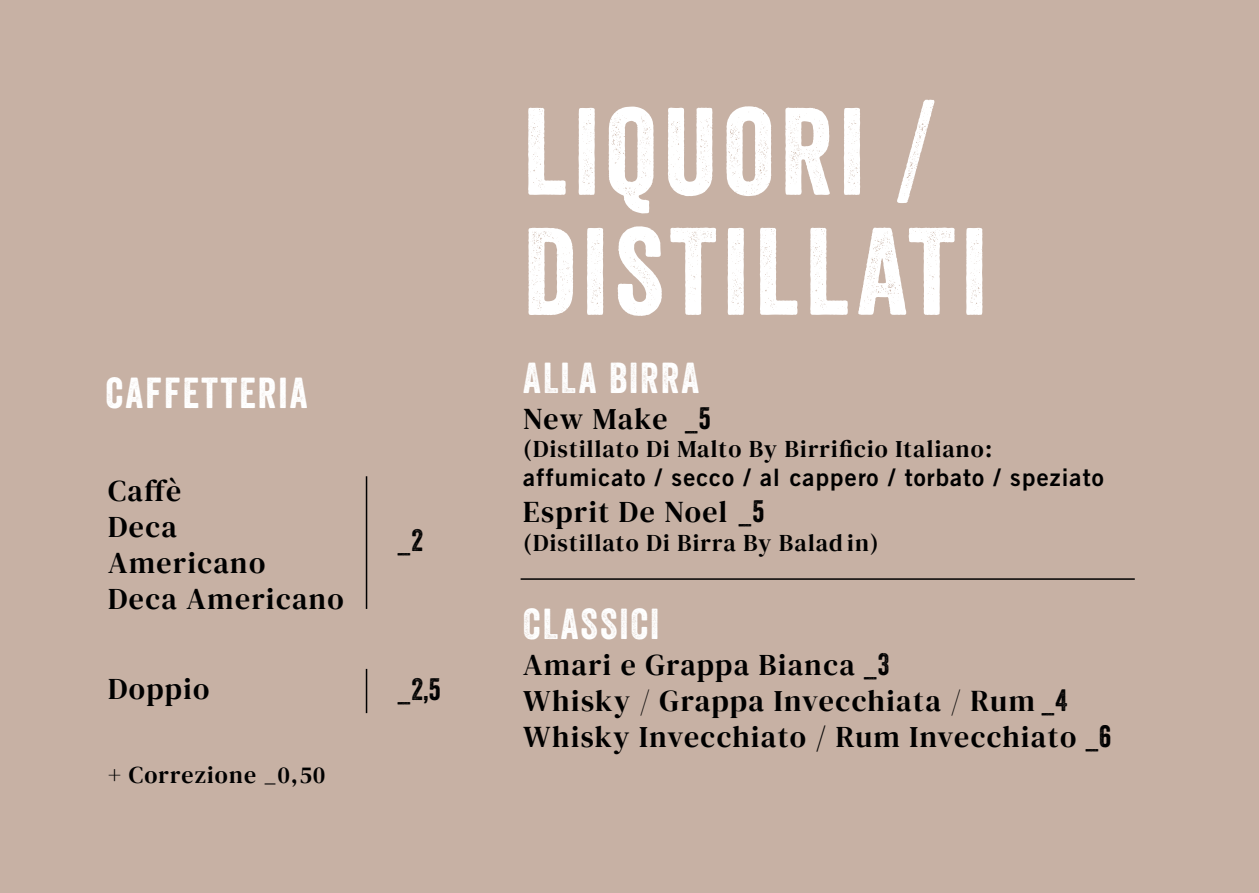
<style>
.page{position:relative;width:1259px;height:893px;background:#c7b1a4}
.page>*{position:absolute;margin:0;border:0;box-sizing:border-box;transform-origin:0 0}
.t1{font:120px/120px "Veneer";letter-spacing:.05em;color:#fff}
.t2{font:42px "Veneer";letter-spacing:.05em;color:#fff}
.t3{font:30px/36px "DM Serif Text";letter-spacing:.05em;color:#000}
.t4{font:30px "DM Serif Display";letter-spacing:.05em;color:#000}
.t5{font:30px "Veneer";color:#000}
.t6{font:24px "DM Serif Text";letter-spacing:.05em;color:#000}
.t7{font:24px "Trade Gothic LT Std Bd 2";letter-spacing:.045em;color:#000}
.s1{font-family:"Veneer"}
.s2{font-family:"DM Serif Display"}
</style>
<div class="page">
<hr style="left:520px;top:578px;width:614px;height:2px;background:#000">
<hr style="left:366px;top:476px;width:1px;height:133px;background:#000">
<hr style="left:366px;top:669px;width:1px;height:44px;background:#000">
<h2 class="t2" style="left:106px;top:367px;width:203px">CAFFETTERIA</h2>
<p class="t3" style="left:108px;top:473px;width:237px">Caffè<br>Deca<br>Americano<br>Deca Americano</p>
<p class="t3" style="left:108px;top:671px;width:103px">Doppio</p>
<p class="t6" style="left:108px;top:760px;width:219px">+ Correzione _0,50</p>
<p class="t5" style="left:398px;top:522px;width:27px">_2</p>
<p class="t5" style="left:398px;top:671px;width:44px">_2,5</p>
<h1 class="t1" style="left:523px;top:91px;width:466px">LIQUORI /<br>DISTILLATI</h1>
<h2 class="t2" style="left:523px;top:352px;width:178px">ALLA BIRRA</h2>
<p class="t3" style="left:523px;top:401px;width:189px">New Make <span class="s1">_5</span></p>
<p class="t6" style="left:523px;top:435px;width:470px">(Distillato Di Malto By Birrificio Italiano:</p>
<p class="t7" style="left:523px;top:463px;width:582px">affumicato / secco / al cappero / torbato / speziato</p>
<p class="t3" style="left:523px;top:494px;width:243px">Esprit De Noel <span class="s1">_5</span></p>
<p class="t6" style="left:523px;top:529px;width:357px">(Distillato Di Birra By Balad <span class="s2">in)</span></p>
<h2 class="t2" style="left:523px;top:598px;width:138px">CLASSICI</h2>
<p class="t3" style="left:523px;top:647px;width:368px">Amari e Grappa Bianca <span class="s1">_3</span></p>
<p class="t4" style="left:523px;top:683px;width:545px">Whisky / Grappa Invecchiata / Rum <span class="s1">_4</span></p>
<p class="t3" style="left:523px;top:719px;width:590px">Whisky Invecchiato / Rum Invecchiato <span class="s1">_6</span></p>
</div>
